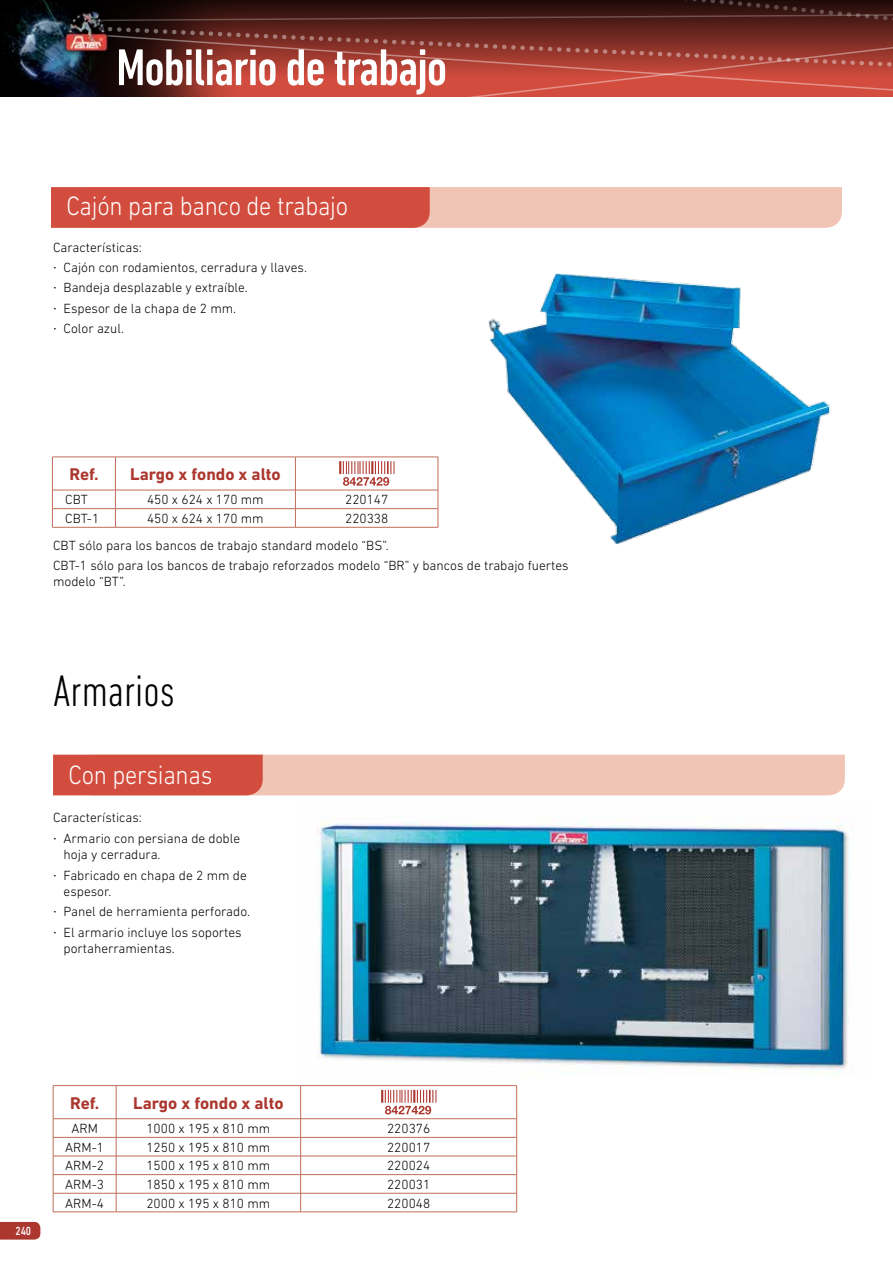
<style>
.page{position:relative;width:893px;height:1263px;background:#fff}
.page>*{position:absolute;margin:0;border:0;box-sizing:border-box;transform-origin:0 0}
.t1{font:500 condensed 52.5px "DIN Next LT Pro";letter-spacing:-.02em;color:#fff}
.t2{font:300 condensed 45px "DIN Next LT Pro";color:#000}
.t3{font:300 27px "DIN Next LT Pro";letter-spacing:-.01em;color:#fff;scale:.9 1}
.t4{font:700 17.25px "DIN Next LT Pro";color:#ac372f}
.t5{font:300 13.5px/20.4px "DIN Next LT Pro";color:#000}
.t6{font:500 12px "DIN Next LT Pro";color:#fff;scale:.8 1}
.s1{font-family:"Helvetica Neue"}
</style>
<div class="page">
<img style="left:0;top:0;width:287px;height:97px">
<svg style="left:105px;top:31px;width:320px;height:66px;background:#8c352c"></svg>
<svg style="left:94px;top:7px;width:331px;height:24px;background:#3e1915"></svg>
<svg style="left:425px;top:0;width:468px;height:97px;background:#8b362d"></svg>
<img style="left:64px;top:9px;width:47px;height:45px">
<svg style="left:0;top:1222px;width:40px;height:17px"></svg>
<img style="left:488px;top:273px;width:342px;height:271px">
<svg style="left:51px;top:187px;width:791px;height:41px;background:#e28c7d"></svg>
<hr style="left:52px;top:527px;width:63px;height:1px;background:#c06d5a">
<hr style="left:115px;top:527px;width:180px;height:1px;background:#c06d5a">
<hr style="left:295px;top:527px;width:143px;height:1px;background:#c06d5a">
<svg style="left:52px;top:457px;width:387px;height:70px"></svg>
<img style="left:316px;top:819px;width:533px;height:256px">
<svg style="left:53px;top:755px;width:792px;height:40px;background:#e8a596"></svg>
<svg style="left:54px;top:1086px;width:462px;height:125px"></svg>
<hr style="left:116px;top:1086px;width:1px;height:33px;background:#c06d5a">
<hr style="left:300px;top:1086px;width:1px;height:33px;background:#c06d5a">
<hr style="left:516px;top:1086px;width:1px;height:33px;background:#c06d5a">
<hr style="left:53px;top:1118px;width:63px;height:1px;background:#c06d5a">
<hr style="left:116px;top:1118px;width:185px;height:1px;background:#c06d5a">
<hr style="left:301px;top:1118px;width:216px;height:1px;background:#c06d5a">
<hr style="left:53px;top:1137px;width:63px;height:1px;background:#c06d5a">
<hr style="left:116px;top:1137px;width:185px;height:1px;background:#c06d5a">
<hr style="left:301px;top:1137px;width:216px;height:1px;background:#c06d5a">
<hr style="left:53px;top:1156px;width:63px;height:1px;background:#c06d5a">
<hr style="left:116px;top:1156px;width:185px;height:1px;background:#c06d5a">
<hr style="left:301px;top:1156px;width:216px;height:1px;background:#c06d5a">
<hr style="left:53px;top:1174px;width:63px;height:1px;background:#c06d5a">
<hr style="left:116px;top:1174px;width:185px;height:1px;background:#c06d5a">
<hr style="left:301px;top:1174px;width:216px;height:1px;background:#c06d5a">
<hr style="left:53px;top:1193px;width:63px;height:1px;background:#c06d5a">
<hr style="left:116px;top:1193px;width:185px;height:1px;background:#c06d5a">
<svg style="left:116px;top:1119px;width:1px;height:92px"></svg>
<hr style="left:301px;top:1193px;width:216px;height:1px;background:#c06d5a">
<svg style="left:300px;top:1119px;width:1px;height:92px"></svg>
<svg style="left:516px;top:1119px;width:1px;height:92px"></svg>
<hr style="left:53px;top:1085px;width:63px;height:1px;background:#c06d5a">
<hr style="left:53px;top:1086px;width:1px;height:33px;background:#c06d5a">
<hr style="left:116px;top:1085px;width:185px;height:1px;background:#c06d5a">
<hr style="left:301px;top:1085px;width:216px;height:1px;background:#c06d5a">
<svg style="left:53px;top:1119px;width:1px;height:92px"></svg>
<hr style="left:53px;top:1211px;width:63px;height:1px;background:#c06d5a">
<hr style="left:116px;top:1211px;width:185px;height:1px;background:#c06d5a">
<hr style="left:301px;top:1211px;width:216px;height:1px;background:#c06d5a">
<svg style="left:381px;top:1090px;width:56px;height:24px"></svg>
<h1 class="t1" style="left:116px;top:38px;width:332px">Mobiliario de trabajo</h1>
<h3 class="t3" style="left:66px;top:190px;width:315px">Cajón para banco de trabajo</h3>
<p class="t5" style="left:53px;top:237px;width:255px">Características:<br><span class="s1">·</span> Cajón con rodamientos, cerradura y llaves. <span class="s1">·</span> Bandeja desplazable y extraíble.<br><span class="s1">·</span> Espesor de la chapa de 2 mm.<br><span class="s1">·</span> Color azul.</p>
<p class="t4" style="left:70px;top:464px;width:31px">Ref.</p>
<p class="t4" style="left:130px;top:464px;width:152px">Largo x fondo x alto</p>
<p class="t5" style="left:65px;top:489px;width:24px">CBT</p>
<p class="t5" style="left:147px;top:489px;width:118px">450 x 624 x 170 mm</p>
<p class="t5" style="left:345px;top:489px;width:45px">220147</p>
<p class="t5" style="left:65px;top:508px;width:36px">CBT-1</p>
<p class="t5" style="left:147px;top:508px;width:118px">450 x 624 x 170 mm</p>
<p class="t5" style="left:345px;top:508px;width:45px">220338</p>
<p class="t5" style="left:53px;top:535px;width:517px">CBT sólo para los bancos de trabajo standard modelo “BS”.<br>CBT-1 sólo para los bancos de trabajo reforzados modelo “BR” y bancos de trabajo fuertes</p>
<p class="t5" style="left:53px;top:571px;width:74px">modelo “BT”.</p>
<h2 class="t2" style="left:53px;top:666px;width:123px">Armarios</h2>
<h3 class="t3" style="left:69px;top:759px;width:161px">Con persianas</h3>
<p class="t5" style="left:53px;top:807px;width:189px">Características:<br><span class="s1">·</span> Armario con persiana de doble</p>
<p class="t5" style="left:53px;top:844px;width:195px;text-indent:11px">hoja y cerradura.<br><span class="s1">·</span> Fabricado en chapa de 2 mm de</p>
<p class="t5" style="left:53px;top:881px;width:199px;text-indent:11px">espesor.<br><span class="s1">·</span> Panel de herramienta perforado. <span class="s1">·</span> El armario incluye los soportes</p>
<p class="t5" style="left:64px;top:938px;width:113px">portaherramientas.</p>
<p class="t6" style="left:15px;top:1223px;width:21px">240</p>
<p class="t4" style="left:70px;top:1093px;width:31px">Ref.</p>
<p class="t4" style="left:133px;top:1093px;width:152px">Largo x fondo x alto</p>
<p class="t5" style="left:71px;top:1118px;width:28px">ARM</p>
<p class="t5" style="left:146px;top:1118px;width:125px">1000 x 195 x 810 mm</p>
<p class="t5" style="left:387px;top:1118px;width:45px">220376</p>
<p class="t5" style="left:65px;top:1137px;width:40px">ARM-1</p>
<p class="t5" style="left:146px;top:1137px;width:125px">1250 x 195 x 810 mm</p>
<p class="t5" style="left:387px;top:1137px;width:45px">220017</p>
<p class="t5" style="left:65px;top:1155px;width:40px">ARM-2</p>
<p class="t5" style="left:146px;top:1155px;width:125px">1500 x 195 x 810 mm</p>
<p class="t5" style="left:387px;top:1155px;width:45px">220024</p>
<p class="t5" style="left:65px;top:1174px;width:40px">ARM-3</p>
<p class="t5" style="left:146px;top:1174px;width:125px">1850 x 195 x 810 mm</p>
<p class="t5" style="left:387px;top:1174px;width:45px">220031</p>
<p class="t5" style="left:65px;top:1193px;width:40px">ARM-4</p>
<p class="t5" style="left:146px;top:1193px;width:125px">2000 x 195 x 810 mm</p>
<p class="t5" style="left:387px;top:1193px;width:45px">220048</p>
</div>
